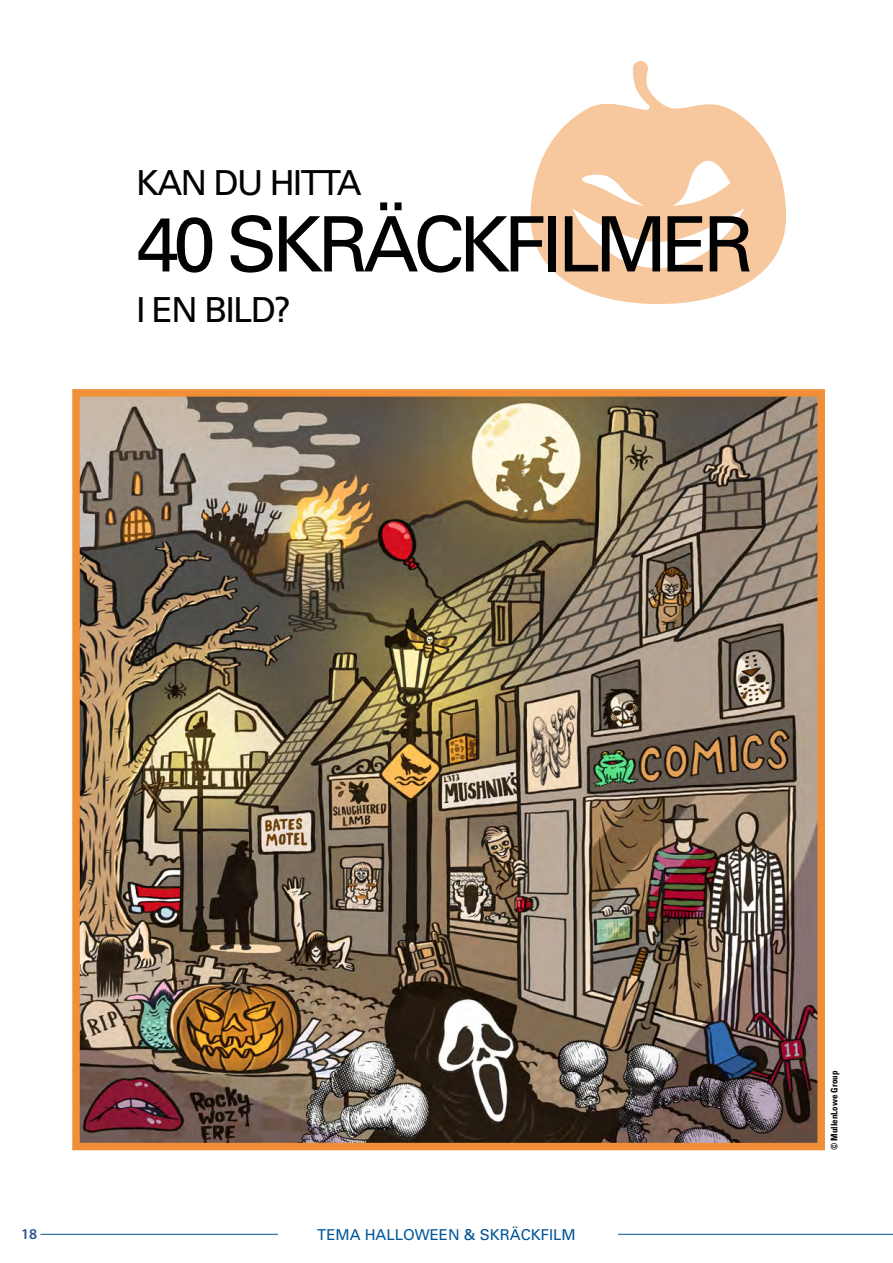
<style>
.page{position:relative;width:893px;height:1263px;background:#fff}
.page>*{position:absolute;margin:0;border:0;box-sizing:border-box;transform-origin:0 0}
.t1{font:76.5px "Univers";letter-spacing:-.07em;color:#020203}
.t2{font:34.5px "Univers";letter-spacing:-.05em;color:#020203}
.t3{font:15px "Univers";color:#005598}
.t4{font:600 15px "Myriad Pro";color:#2d5393}
.t5{font:700 condensed 9px "Univers";color:#000}
</style>
<div class="page">
<hr style="left:40px;top:1234px;width:853px;height:1px;background:#005598">
<div style="left:279px;top:1214px;width:339px;height:42px;background:#fff"></div>
<img style="left:81px;top:398px;width:735px;height:743px">
<div style="left:72px;top:389px;width:753px;height:761px;border:8px solid #f08f38"></div>
<svg style="left:530px;top:61px;width:256px;height:243px;fill:#f7c89e"></svg>
<h2 class="t2" style="left:136px;top:163px;width:227px">KAN DU HITTA</h2>
<h1 class="t1" style="left:136px;top:200px;width:620px">40 SKRÄCKFILMER</h1>
<h2 class="t2" style="left:136px;top:290px;width:157px">I EN BILD?</h2>
<p class="t4" style="left:21px;top:1224px;width:18px">18</p>
<p class="t3" style="left:317px;top:1226px;width:260px">TEMA HALLOWEEN &amp; SKRÄCKFILM</p>
<p class="t5" style="left:829px;top:1150px;width:81px;rotate:-90deg">© MullenLowe Group</p>
</div>
